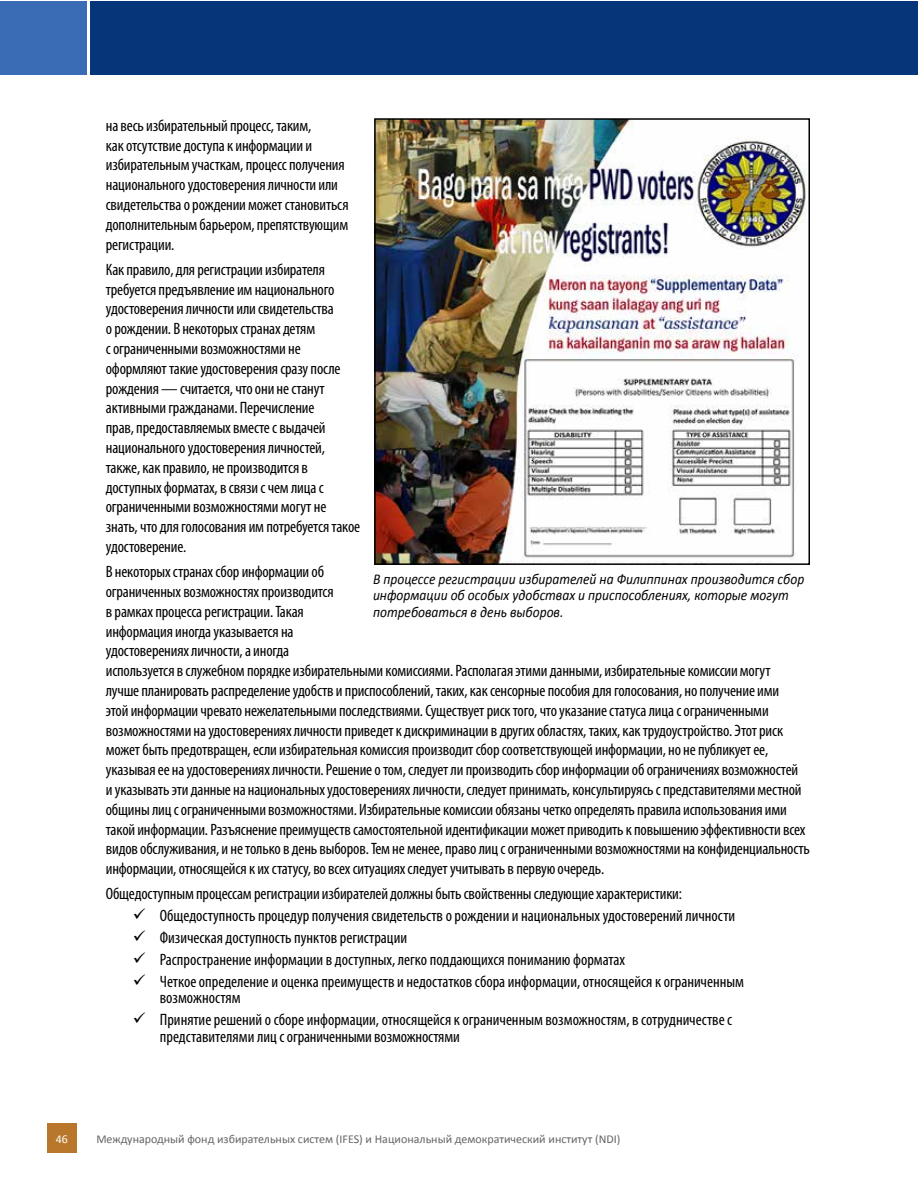
<style>
.page{position:relative;width:918px;height:1188px;background:#fff}
.page>*{position:absolute;margin:0;border:0;box-sizing:border-box;transform-origin:0 0}
.t1{font:condensed 16.5px/19.8px "Myriad Pro";letter-spacing:-.01em;color:#000}
.t2{font:italic 15px/16.5px "Calibri";color:#000;scale:.9 1}
.t3{font:12px "Calibri";color:#636466}
.t4{font:12px "Calibri";color:#fff}
</style>
<div class="page">
<div style="left:0;top:2px;width:86px;height:73px;background:#396cb5"></div>
<div style="left:47px;top:1123px;width:29px;height:30px;background:#b8772a"></div>
<div style="left:90px;top:2px;width:828px;height:73px;background:#06357a"></div>
<img style="left:377px;top:121px;width:430px;height:441px">
<div style="left:374px;top:118px;width:436px;height:447px;border:2px solid #000"></div>
<p class="t1" style="left:106px;top:115px;width:244px">на весь избирательный процесс, таким,<br>как отсутствие доступа к информации и избирательным участкам, процесс получения национального удостоверения личности или свидетельства о рождении может становиться дополнительным барьером, препятствующим регистрации.</p>
<p class="t1" style="left:106px;top:259px;width:256px">Как правило, для регистрации избирателя требуется предъявление им национального удостоверения личности или свидетельства<br>о рождении. В некоторых странах детям<br>с ограниченными возможностями не оформляют такие удостоверения сразу после рождения — считается, что они не станут активными гражданами. Перечисление<br>прав, предоставляемых вместе с выдачей национального удостоверения личностей, также, как правило, не производится в доступных форматах, в связи с чем лица с ограниченными возможностями могут не знать, что для голосования им потребуется такое удостоверение.</p>
<p class="t1" style="left:106px;top:562px;width:706px">В некоторых странах сбор информации об<br>ограниченных возможностях производится<br>в рамках процесса регистрации. Такая<br>информация иногда указывается на<br>удостоверениях личности, а иногда<br>используется в служебном порядке избирательными комиссиями. Располагая этими данными, избирательные комиссии могут<br>лучше планировать распределение удобств и приспособлений, таких, как сенсорные пособия для голосования, но получение ими<br>этой информации чревато нежелательными последствиями. Существует риск того, что указание статуса лица с ограниченными возможностями на удостоверениях личности приведет к дискриминации в других областях, таких, как трудоустройство. Этот риск может быть предотвращен, если избирательная комиссия производит сбор соответствующей информации, но не публикует ее, указывая ее на удостоверениях личности. Решение о том, следует ли производить сбор информации об ограничениях возможностей<br>и указывать эти данные на национальных удостоверениях личности, следует принимать, консультируясь с представителями местной общины лиц с ограниченными возможностями. Избирательные комиссии обязаны четко определять правила использования ими такой информации. Разъяснение преимуществ самостоятельной идентификации может приводить к повышению эффективности всех видов обслуживания, и не только в день выборов. Тем не менее, право лиц с ограниченными возможностями на конфиденциальность информации, относящейся к их статусу, во всех ситуациях следует учитывать в первую очередь.</p>
<p class="t1" style="left:106px;top:884px;width:578px">Общедоступным процессам регистрации избирателей должны быть свойственны следующие характеристики:</p>
<p class="t1" style="left:133px;top:906px;width:604px">✓ Общедоступность процедур получения свидетельств о рождении и национальных удостоверений личности</p>
<p class="t1" style="left:133px;top:928px;width:276px">✓ Физическая доступность пунктов регистрации</p>
<p class="t1" style="left:133px;top:949px;width:494px">✓ Распространение информации в доступных, легко поддающихся пониманию форматах</p>
<p class="t1" style="left:160px;top:973px;width:586px;line-height:16.5px;text-indent:-27px">✓ Четкое определение и оценка преимуществ и недостатков сбора информации, относящейся к ограниченным возможностям</p>
<p class="t1" style="left:160px;top:1011px;width:574px;line-height:16.5px;text-indent:-27px">✓ Принятие решений о сборе информации, относящейся к ограниченным возможностям, в сотрудничестве с представителями лиц с ограниченными возможностями</p>
<p class="t2" style="left:373px;top:570px;width:481px">В процессе регистрации избирателей на Филиппинах производится сбор информации об особых удобствах и приспособлениях, которые могут потребоваться в день выборов.</p>
<p class="t4" style="left:56px;top:1131px;width:14px">46</p>
<p class="t3" style="left:96px;top:1131px;width:526px">Международный фонд избирательных систем (IFES) и Национальный демократический институт (NDI)</p>
</div>
